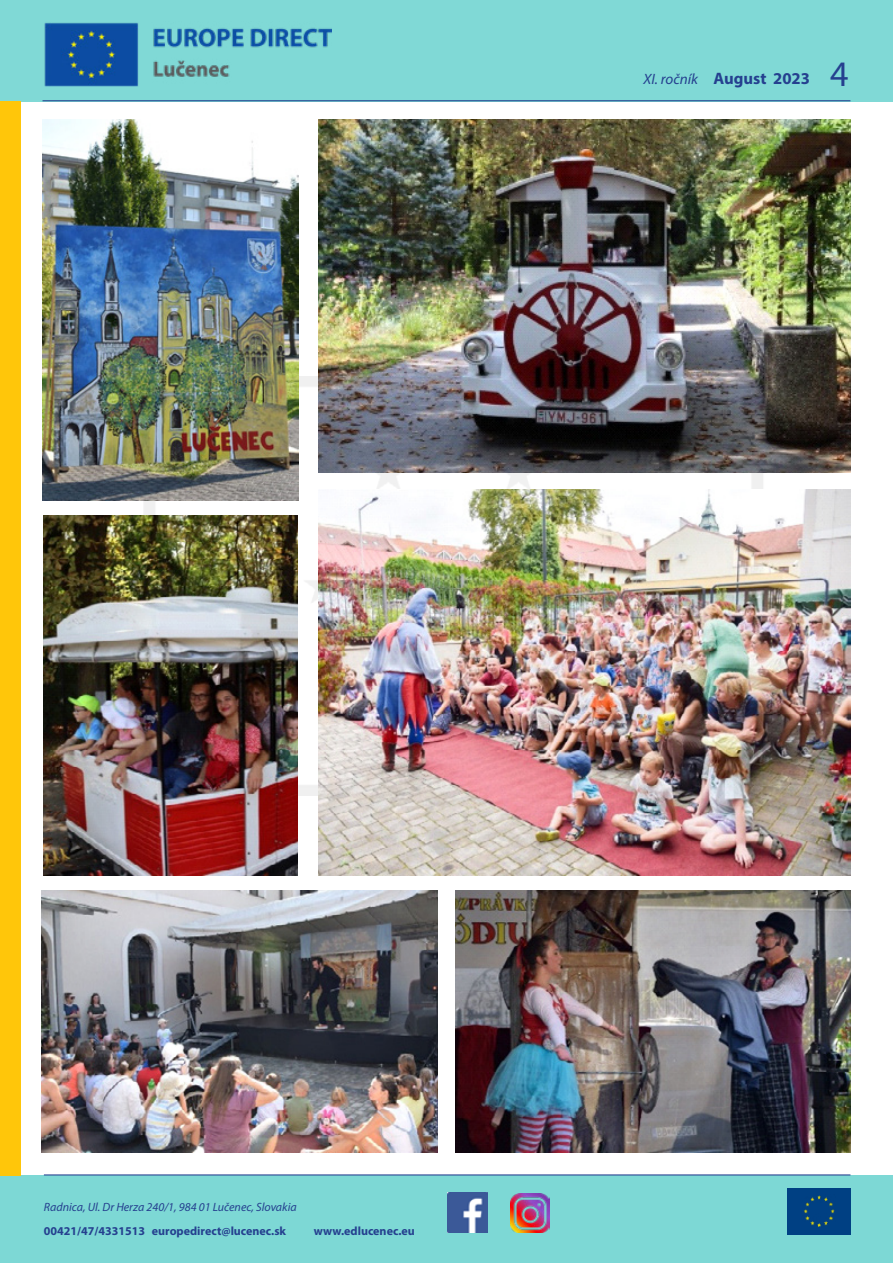
<style>
.page{position:relative;width:893px;height:1263px;background:#fff}
.page>*{position:absolute;margin:0;border:0;box-sizing:border-box;transform-origin:0 0}
.t1{font:700 16.65px "Myriad Pro";color:#25408f}
.t2{font:700 12px "Myriad Pro";color:#25408f}
.t3{font:italic 12px "Myriad Pro";color:#25408f}
.s1{font-weight:400;font-style:italic;font-size:15px}
.s2{font-weight:400;font-size:36px}
</style>
<div class="page">
<img style="left:143px;top:377px;width:620px;height:418px">
<div style="left:0;top:0;width:893px;height:101px;background:#80d9d6"></div>
<div style="left:0;top:1175px;width:893px;height:88px;background:#7dd8d5"></div>
<div style="left:787px;top:1188px;width:63px;height:47px;background:#004083"></div>
<img style="left:804px;top:1195px;width:31px;height:32px">
<div style="left:0;top:101px;width:21px;height:1074px;background:#ffc60a"></div>
<img style="left:448px;top:1193px;width:39px;height:39px">
<img style="left:510px;top:1193px;width:39px;height:39px">
<hr style="left:43px;top:100px;width:807px;height:1px;background:#25408f">
<hr style="left:44px;top:1174px;width:806px;height:1px;background:#25408f">
<img style="left:44px;top:22px;width:287px;height:64px">
<img style="left:43px;top:119px;width:256px;height:381px">
<img style="left:319px;top:119px;width:531px;height:354px">
<img style="left:319px;top:489px;width:531px;height:387px">
<img style="left:42px;top:891px;width:396px;height:261px">
<img style="left:455px;top:891px;width:395px;height:261px">
<img style="left:44px;top:515px;width:254px;height:361px">
<h1 class="t1" style="left:644px;top:68px;width:207px"><span class="s1">XI. ročník</span> August 2023 <span class="s2">4</span></h1>
<p class="t3" style="left:44px;top:1199px;width:254px">Radnica, Ul. Dr Herza 240/1, 984 01 Lučenec, Slovakia</p>
<p class="t2" style="left:44px;top:1223px;width:244px">00421/47/4331513 europedirect@lucenec.sk</p>
<p class="t2" style="left:314px;top:1223px;width:102px">www.edlucenec.eu</p>
</div>
